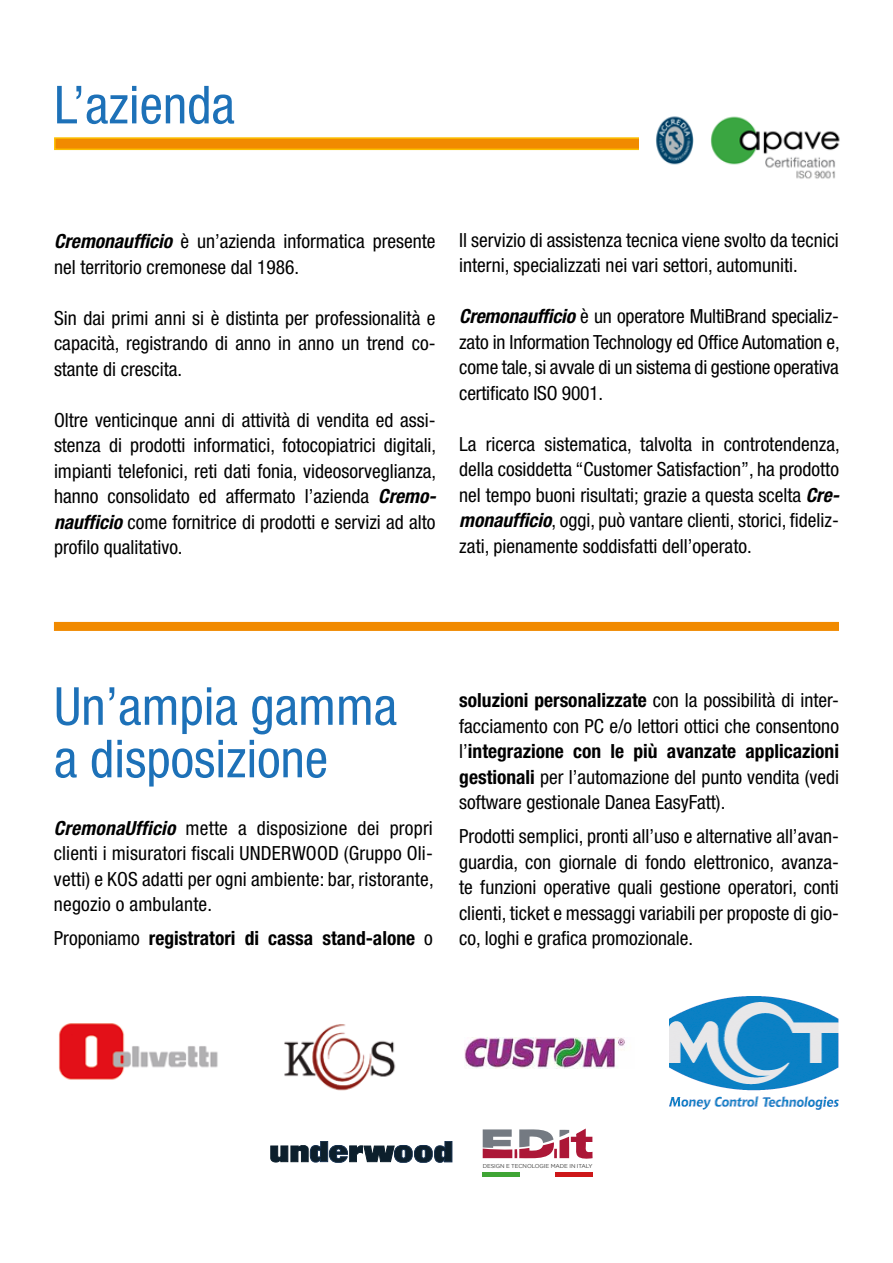
<style>
.page{position:relative;width:893px;height:1263px;background:#fff}
.page>*{position:absolute;margin:0;border:0;box-sizing:border-box;transform-origin:0 0}
.t1{font:condensed 52.5px/52.5px "Helvetica Neue LT Std";color:#1d71b8}
.t2{font:condensed 19.5px/25.5px "Helvetica Neue LT Std";color:#000;text-align:justify}
.t3{font:700 condensed 19.5px "Helvetica Neue";color:#000}
.t4{font:5.7px "Gotham";letter-spacing:-.02em;color:#3c3c3b}
.s1{font-family:"Helvetica Neue";font-weight:700;font-style:italic}
.s2{font-family:"Helvetica Neue";font-weight:700}
.s3{font-family:"Helvetica Neue LT Std";font-weight:400}
</style>
<div class="page">
<div style="left:54px;top:137px;width:595px;height:13px;background:#f18a00;border:2px solid #fcbf00"></div>
<div style="left:54px;top:622px;width:785px;height:9px;background:#f18a00"></div>
<img style="left:58px;top:1023px;width:160px;height:57px">
<img style="left:285px;top:1024px;width:111px;height:67px">
<img style="left:464px;top:1038px;width:161px;height:30px">
<img style="left:669px;top:996px;width:170px;height:114px">
<svg style="left:271px;top:1141px;width:181px;height:21px"></svg>
<svg style="left:483px;top:1128px;width:110px;height:31px"></svg>
<hr style="left:483px;top:1172px;width:37px;height:4px;background:#3fa535">
<hr style="left:555px;top:1172px;width:38px;height:4px;background:#cd1719">
<img style="left:639px;top:116px;width:201px;height:63px">
<h1 class="t1" style="left:54px;top:78px;width:182px">L’azienda</h1>
<p class="t2" style="left:54px;top:228px;width:383px"><span class="s1">Cremonaufficio</span> è un’azienda informatica presente nel territorio cremonese dal 1986.</p>
<p class="t2" style="left:54px;top:305px;width:383px">Sin dai primi anni si è distinta per professionalità e capacità, registrando di anno in anno un trend co&shy;stante di crescita.</p>
<p class="t2" style="left:54px;top:407px;width:384px">Oltre venticinque anni di attività di vendita ed assi&shy;stenza di prodotti informatici, fotocopiatrici digitali, impianti telefonici, reti dati fonia, videosorveglianza, hanno consolidato ed affermato l’azienda <span class="s1">Cremo&shy;naufficio</span> come fornitrice di prodotti e servizi ad alto profilo qualitativo.</p>
<p class="t2" style="left:459px;top:227px;width:381px">Il servizio di assistenza tecnica viene svolto da tecnici interni, specializzati nei vari settori, automuniti.</p>
<p class="t2" style="left:459px;top:304px;width:382px"><span class="s1">Cremonaufficio</span> è un operatore MultiBrand specializ&shy;zato in Information Technology ed Office Automation e, come tale, si avvale di un sistema di gestione operativa certificato ISO 9001.</p>
<p class="t2" style="left:459px;top:431px;width:382px">La ricerca sistematica, talvolta in controtendenza, della cosiddetta “Customer Satisfaction”, ha prodotto nel tempo buoni risultati; grazie a questa scelta <span class="s1">Cre&shy;monaufficio</span>, oggi, può vantare clienti, storici, fideliz&shy;zati, pienamente soddisfatti dell’operato.</p>
<h1 class="t1" style="left:54px;top:680px;width:345px">Un’ampia gamma a disposizione</h1>
<p class="t2" style="left:459px;top:687px;width:381px"><span class="s2">soluzioni personalizzate</span> con la possibilità di inter&shy;facciamento con PC e/o lettori ottici che consentono</p>
<p class="t3" style="left:459px;top:739px;width:381px"><span class="s3">l’</span>integrazione con le più avanzate applicazioni</p>
<p class="t2" style="left:459px;top:764px;width:381px"><span class="s2">gestionali</span> per l’automazione del punto vendita (vedi software gestionale Danea EasyFatt).</p>
<p class="t2" style="left:459px;top:823px;width:381px">Prodotti semplici, pronti all’uso e alternative all’avan&shy;guardia, con giornale di fondo elettronico, avanza&shy;te funzioni operative quali gestione operatori, conti clienti, ticket e messaggi variabili per proposte di gio&shy;co, loghi e grafica promozionale.</p>
<p class="t2" style="left:54px;top:815px;width:381px"><span class="s1">CremonaUfficio</span> mette a disposizione dei propri clienti i misuratori fiscali UNDERWOOD (Gruppo Oli&shy;vetti) e KOS adatti per ogni ambiente: bar, ristorante, negozio o ambulante.</p>
<p class="t3" style="left:54px;top:926px;width:381px"><span class="s3">Proponiamo</span> registratori di cassa stand-alone <span class="s3">o</span></p>
<p class="t4" style="left:483px;top:1163px;width:111px">DESIGN E TECNOLOGIE MADE IN ITALY</p>
</div>
